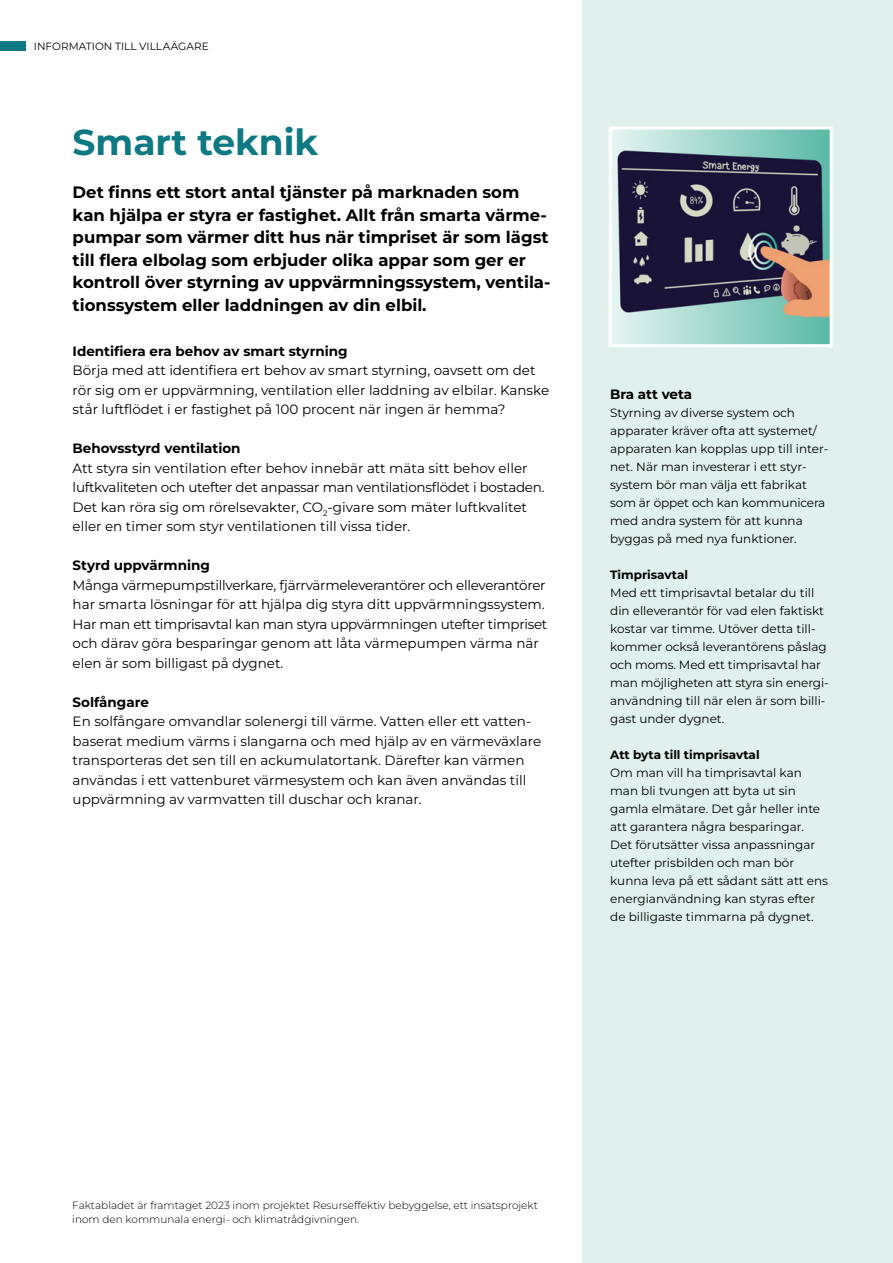
<style>
.page{position:relative;width:893px;height:1263px;background:#fff}
.page>*{position:absolute;margin:0;border:0;box-sizing:border-box;transform-origin:0 0}
.Rubrik_1{font:700 36px "Montserrat";color:#0e7982}
.Ingress{font:700 16.5px/22.5px "Montserrat";color:#000}
.Brödtext{font:13.5px/19.5px "Montserrat";color:#000}
.Mellanrubrik{font:700 13.5px "Montserrat";color:#000}
.Brödtext_Faktaruta{font:12px/18px "Montserrat";color:#000}
.Mellanrubrik_Faktaru{font:700 12px "Montserrat";color:#000}
.Avsändare{font:300 10.5px/13.5px "Montserrat";color:#000}
.t1{font:10.5px "Montserrat";letter-spacing:.005em;color:#000}
</style>
<div class="page">
<div style="left:583px;top:0;width:310px;height:1263px;background:#e0f0ec"></div>
<img style="left:617px;top:130px;width:212px;height:213px">
<div style="left:609px;top:126px;width:224px;height:221px;border:3px solid #fff"></div>
<div style="left:0;top:41px;width:25px;height:9px;background:#0e7982"></div>
<p class="t1" style="left:34px;top:39px;width:176px">INFORMATION TILL VILLAÄGARE</p>
<h1 class="Rubrik_1" style="left:73px;top:118px;width:247px">Smart teknik</h1>
<p class="Ingress" style="left:73px;top:181px;width:479px">Det finns ett stort antal tjänster på marknaden som kan hjälpa er styra er fastighet. Allt från smarta värme&shy;pumpar som värmer ditt hus när timpriset är som lägst till flera elbolag som erbjuder olika appar som ger er kontroll över styrning av uppvärmningssystem, ventila&shy;tionssystem eller laddningen av din elbil.</p>
<h2 class="Mellanrubrik" style="left:73px;top:342px;width:277px">Identifiera era behov av smart styrning</h2>
<p class="Brödtext" style="left:73px;top:360px;width:478px">Börja med att identifiera ert behov av smart styrning, oavsett om det rör sig om er uppvärmning, ventilation eller laddning av elbilar. Kanske står luftflödet i er fastighet på 100 procent när ingen är hemma?</p>
<h2 class="Mellanrubrik" style="left:73px;top:440px;width:169px">Behovsstyrd ventilation</h2>
<p class="Brödtext" style="left:73px;top:458px;width:473px">Att styra sin ventilation efter behov innebär att mäta sitt behov eller luftkvaliteten och utefter det anpassar man ventilationsflödet i bostaden.<br>Det kan röra sig om rörelsevakter, CO<sub>2</sub>-givare som mäter luftkvalitet eller en timer som styr ventilationen till vissa tider.</p>
<h2 class="Mellanrubrik" style="left:73px;top:557px;width:139px">Styrd uppvärmning</h2>
<p class="Brödtext" style="left:73px;top:575px;width:476px">Många värmepumpstillverkare, fjärrvärmeleverantörer och elleverantörer har smarta lösningar för att hjälpa dig styra ditt uppvärmningssystem.<br>Har man ett timprisavtal kan man styra uppvärmningen utefter timpriset och därav göra besparingar genom att låta värmepumpen värma när elen är som billigast på dygnet.</p>
<h2 class="Mellanrubrik" style="left:73px;top:693px;width:78px">Solfångare</h2>
<p class="Brödtext" style="left:73px;top:711px;width:470px">En solfångare omvandlar solenergi till värme. Vatten eller ett vatten&shy;baserat medium värms i slangarna och med hjälp av en värmeväxlare transporteras det sen till en ackumulatortank. Därefter kan värmen användas i ett vattenburet värmesystem och kan även användas till uppvärmning av varmvatten till duschar och kranar.</p>
<h2 class="Mellanrubrik" style="left:610px;top:385px;width:84px">Bra att veta</h2>
<p class="Brödtext_Faktaruta" style="left:610px;top:403px;width:220px">Styrning av diverse system och apparater kräver ofta att systemet/ apparaten kan kopplas upp till inter&shy;net. När man investerar i ett styr&shy;system bör man välja ett fabrikat som är öppet och kan kommunicera med andra system för att kunna byggas på med nya funktioner.</p>
<h3 class="Mellanrubrik_Faktaru" style="left:610px;top:566px;width:79px">Timprisavtal</h3>
<p class="Brödtext_Faktaruta" style="left:610px;top:583px;width:220px">Med ett timprisavtal betalar du till din elleverantör för vad elen faktiskt kostar var timme. Utöver detta till&shy;kommer också leverantörens påslag och moms. Med ett timprisavtal har man möjligheten att styra sin energi&shy;användning till när elen är som billi&shy;gast under dygnet.</p>
<h3 class="Mellanrubrik_Faktaru" style="left:610px;top:746px;width:151px">Att byta till timprisavtal</h3>
<p class="Brödtext_Faktaruta" style="left:610px;top:763px;width:219px">Om man vill ha timprisavtal kan man bli tvungen att byta ut sin gamla elmätare. Det går heller inte att garantera några besparingar.<br>Det förutsätter vissa anpassningar utefter prisbilden och man bör kunna leva på ett sådant sätt att ens energianvändning kan styras efter de billigaste timmarna på dygnet.</p>
<p class="Avsändare" style="left:72px;top:1198px;width:467px">Faktabladet är framtaget 2023 inom projektet Resurseffektiv bebyggelse, ett insatsprojekt inom den kommunala energi- och klimatrådgivningen.</p>
</div>
